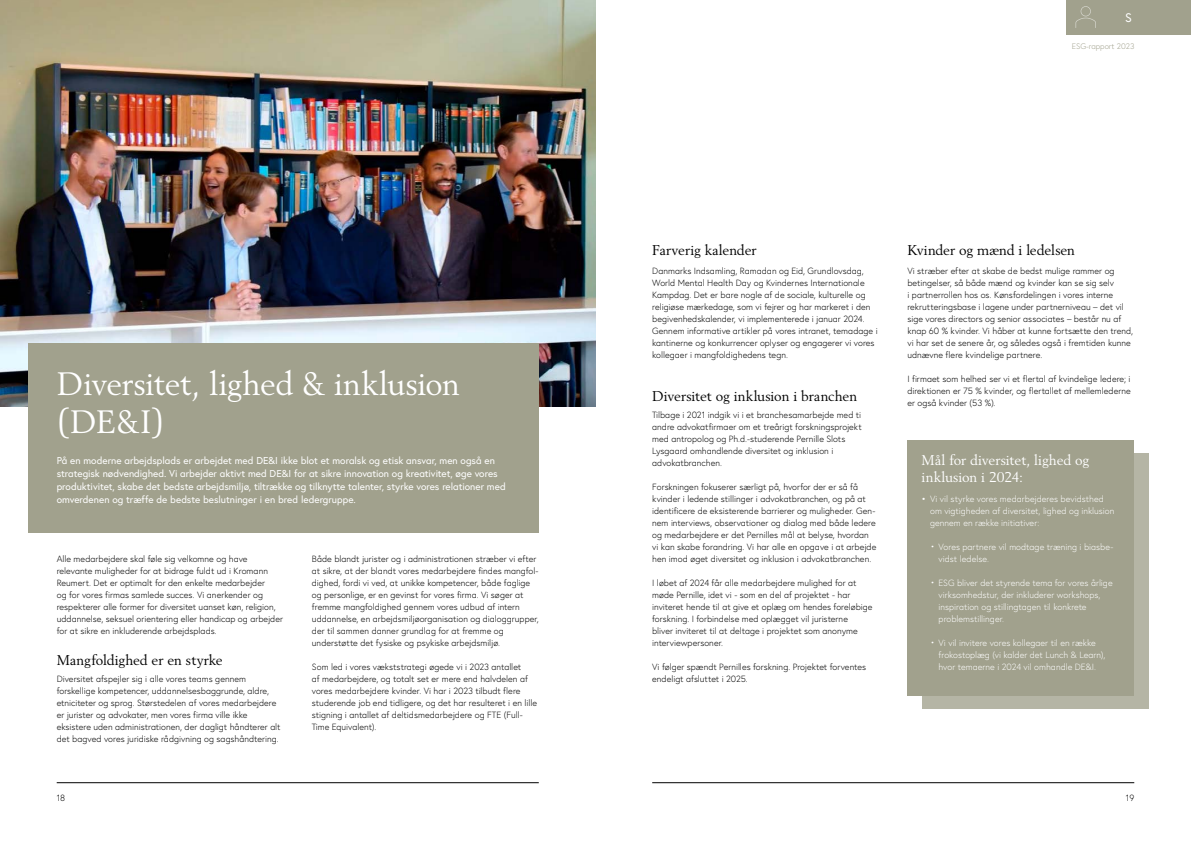
<style>
.page{position:relative;width:1191px;height:842px;background:#fff}
.page>*{position:absolute;margin:0;border:0;box-sizing:border-box;transform-origin:0 0}
.t1{font:32px/38px "Berling LT Std";letter-spacing:-.005em;color:#fff}
.t2{font:14px "Berling LT Std";color:#000}
.t3{font:14px/17px "Berling LT Std";color:#fff}
.t4{font:12.5px "Europa";color:#fff}
.t5{font:10px/13px "Europa";letter-spacing:-.005em;color:#fff}
.t6{font:300 9px/12px "Europa";color:#000}
.t7{font:300 9px/12px "Europa";color:#fff}
.t8{font:300 8px "Europa";color:#a1a18d}
.s1{font-weight:400}
.s2{font-size:10px}
</style>
<div class="page">
<hr style="left:652px;top:782px;width:482px;height:1px;background:#000">
<hr style="left:57px;top:782px;width:482px;height:1px;background:#000">
<div style="left:921px;top:454px;width:227px;height:255px;background:#b5b5a5"></div>
<img style="left:0;top:0;width:595px;height:406px">
<div style="left:28px;top:343px;width:511px;height:190px;background:#a1a18d"></div>
<div style="left:907px;top:441px;width:227px;height:255px;background:#a1a18d"></div>
<div style="left:1066px;top:0;width:124px;height:34px;background:#a1a18d"></div>
<svg style="left:1075px;top:6px;width:21px;height:22px"></svg>
<h3 class="t4" style="left:1125px;top:10px;width:8px">S</h3>
<h1 class="t1" style="left:57px;top:364px;width:405px">Diversitet, lighed &amp; inklusion (DE&amp;I)</h1>
<p class="t5" style="left:57px;top:454px;width:450px">På en moderne arbejdsplads er arbejdet med DE&amp;I ikke blot et moralsk og etisk ansvar, men også en strategisk nødvendighed. Vi arbejder aktivt med DE&amp;I for at sikre innovation og kreativitet, øge vores produktivitet, skabe det bedste arbejdsmiljø, tiltrække og tilknytte talenter, styrke vores relationer med omverdenen og træffe de bedste beslutninger i en bred ledergruppe.</p>
<p class="t6" style="left:57px;top:553px;width:228px">Alle medarbejdere skal føle sig velkomne og have relevante muligheder for at bidrage fuldt ud i Kromann Reumert. Det er optimalt for den enkelte medarbejder<br>og for vores firmas samlede succes. Vi anerkender og respekterer alle former for diversitet uanset køn, religion, uddannelse, seksuel orientering eller handicap og arbejder for at sikre en inkluderende arbejdsplads.</p>
<h2 class="t2" style="left:57px;top:652px;width:167px">Mangfoldighed er en styrke</h2>
<p class="t6" style="left:57px;top:673px;width:225px">Diversitet afspejler sig i alle vores teams gennem forskellige kompetencer, uddannelsesbaggrunde, aldre, etniciteter og sprog. Størstedelen af vores medarbejdere er jurister og advokater, men vores firma ville ikke eksistere uden administrationen, der dagligt håndterer alt det bagved vores juridiske rådgivning og sagshåndtering.</p>
<p class="t6" style="left:312px;top:553px;width:228px">Både blandt jurister og i administrationen stræber vi efter at sikre, at der blandt vores medarbejdere findes mangfol&shy;dighed, fordi vi ved, at unikke kompetencer, både faglige og personlige, er en gevinst for vores firma. Vi søger at fremme mangfoldighed gennem vores udbud af intern uddannelse, en arbejdsmiljøorganisation og dialoggrupper, der til sammen danner grundlag for at fremme og understøtte det fysiske og psykiske arbejdsmiljø.</p>
<p class="t6" style="left:312px;top:661px;width:227px">Som led i vores vækststrategi øgede vi i 2023 antallet<br>af medarbejdere, og totalt set er mere end halvdelen af vores medarbejdere kvinder. Vi har i 2023 tilbudt flere studerende job end tidligere, og det har resulteret i en lille stigning i antallet af deltidsmedarbejdere og FTE (Full-Time Equivalent).</p>
<p class="t8" style="left:1071px;top:41px;width:64px">ESG-rapport 2023</p>
<h2 class="t2" style="left:652px;top:241px;width:106px">Farverig kalender</h2>
<p class="t6" style="left:652px;top:265px;width:227px">Danmarks Indsamling, Ramadan og Eid, Grundlovsdag, World Mental Health Day og Kvindernes Internationale Kampdag. Det er bare nogle af de sociale, kulturelle og religiøse mærkedage, som vi fejrer og har markeret i den begivenhedskalender, vi implementerede i januar 2024.<br>Gennem informative artikler på vores intranet, temadage i kantinerne og konkurrencer oplyser og engagerer vi vores kollegaer i mangfoldighedens tegn.</p>
<h2 class="t2" style="left:652px;top:388px;width:206px">Diversitet og inklusion i branchen</h2>
<p class="t6" style="left:652px;top:409px;width:211px">Tilbage i 2021 indgik vi i et branchesamarbejde med ti andre advokatfirmaer om et treårigt forskningsprojekt med antropolog og Ph.d.-studerende Pernille Slots Lysgaard omhandlende diversitet og inklusion i advokatbranchen.</p>
<p class="t6" style="left:652px;top:481px;width:226px">Forskningen fokuserer særligt på, hvorfor der er så få kvinder i ledende stillinger i advokatbranchen, og på at identificere de eksisterende barrierer og muligheder. Gen&shy;nem interviews, observationer og dialog med både ledere og medarbejdere er det Pernilles mål at belyse, hvordan vi kan skabe forandring. Vi har alle en opgave i at arbejde hen imod øget diversitet og inklusion i advokatbranchen.</p>
<p class="t6" style="left:652px;top:577px;width:222px">I løbet af 2024 får alle medarbejdere mulighed for at møde Pernille, idet vi - som en del af projektet - har inviteret hende til at give et oplæg om hendes foreløbige forskning. I forbindelse med oplægget vil juristerne<br>bliver inviteret til at deltage i projektet som anonyme interviewpersoner.</p>
<p class="t6" style="left:652px;top:661px;width:215px">Vi følger spændt Pernilles forskning. Projektet forventes endeligt afsluttet i 2025.</p>
<h2 class="t2" style="left:907px;top:241px;width:169px">Kvinder og mænd i ledelsen</h2>
<p class="t6" style="left:907px;top:265px;width:227px">Vi stræber efter at skabe de bedst mulige rammer og betingelser, så både mænd og kvinder kan se sig selv<br>i partnerrollen hos os. Kønsfordelingen i vores interne rekrutteringsbase i lagene under partnerniveau – det vil sige vores directors og senior associates – består nu af knap 60 % kvinder. Vi håber at kunne fortsætte den trend, vi har set de senere år, og således også i fremtiden kunne udnævne flere kvindelige partnere.</p>
<p class="t6" style="left:907px;top:373px;width:225px;text-align:justify">I firmaet som helhed ser vi et flertal af kvindelige ledere; i direktionen er 75 % kvinder, og flertallet af mellemlederne er også kvinder (53 %).</p>
<h2 class="t3" style="left:921px;top:451px;width:169px">Mål for diversitet, lighed og inklusion i 2024:</h2>
<p class="t7" style="left:930px;top:493px;width:186px;text-indent:-9px"><span class="s1">•</span> Vi vil styrke vores medarbejderes bevidsthed om vigtigheden af diversitet, lighed og inklusion gennem en række initiativer:</p>
<p class="t7" style="left:938px;top:541px;width:176px;text-indent:-9px"><span class="s2">•</span> Vores partnere vil modtage træning i biasbe&shy;vidst ledelse.</p>
<p class="t7" style="left:938px;top:577px;width:175px;text-indent:-9px"><span class="s2">•</span> ESG bliver det styrende tema for vores årlige virksomhedstur, der inkluderer workshops, inspiration og stillingtagen til konkrete problemstillinger.</p>
<p class="t7" style="left:938px;top:637px;width:168px;text-indent:-9px"><span class="s2">•</span> Vi vil invitere vores kollegaer til en række frokostoplæg (vi kalder det Lunch &amp; Learn), hvor temaerne i 2024 vil omhandle DE&amp;I.</p>
<p class="t6" style="left:57px;top:791px;width:10px">18</p>
<p class="t6" style="left:1125px;top:791px;width:10px">19</p>
</div>
